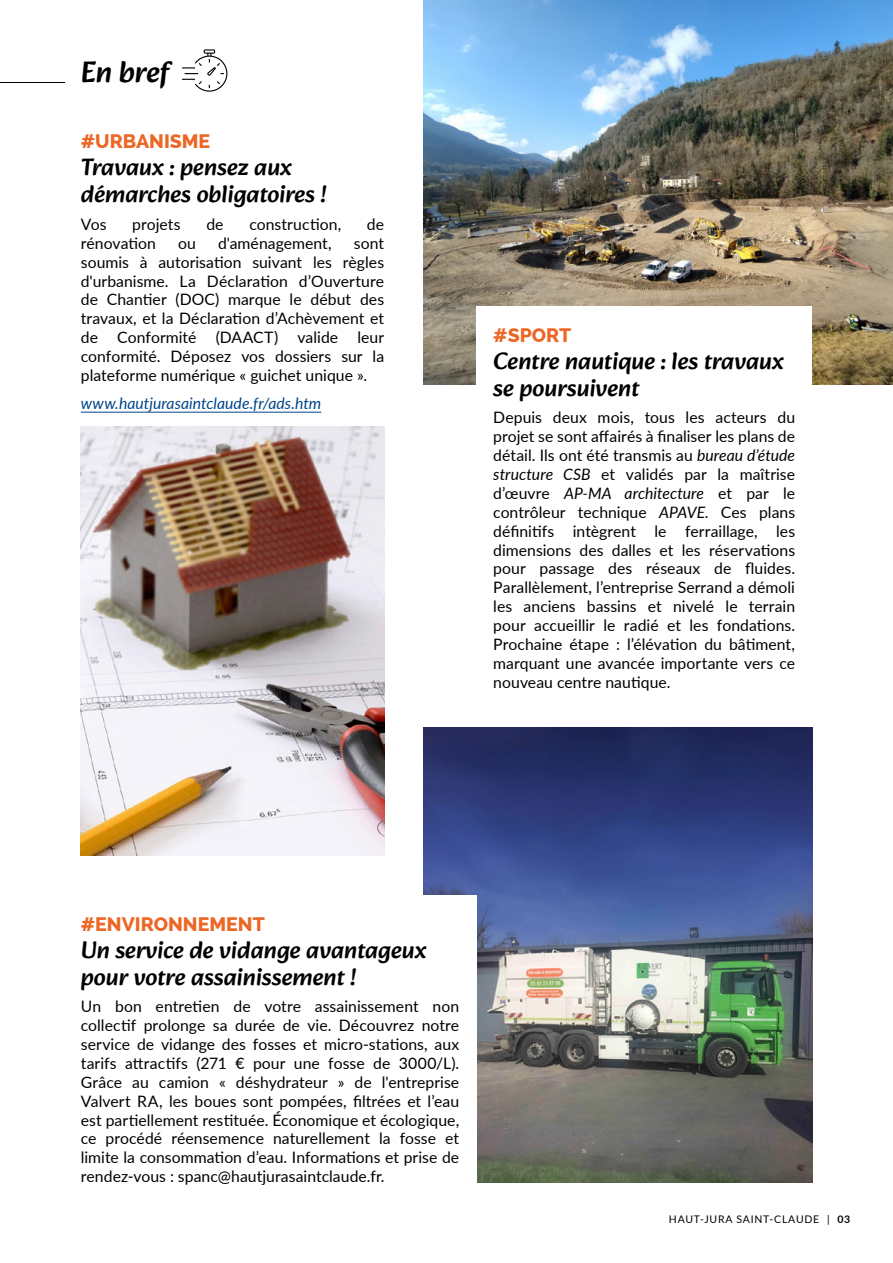
<style>
.page{position:relative;width:893px;height:1263px;background:#fff}
.page>*{position:absolute;margin:0;border:0;box-sizing:border-box;transform-origin:0 0}
.t1{font:500 30px "Alkatra";color:#000}
.t2{font:500 24px/27px "Alkatra";color:#000}
.t3{font:800 19.5px "Raleway";color:#ec6725}
.t4{font:15.75px/18.9px "Lato";letter-spacing:.005em;color:#000;text-align:justify}
.t5{font:italic 15.75px "Lato";color:#048}
.t6{font:10.5px "Lato";letter-spacing:.075em;color:#000}
.s1{font-style:italic}
.s2{font-weight:700}
</style>
<div class="page">
<hr style="left:0;top:82px;width:64px;height:1px;background:#000">
<svg style="left:182px;top:49px;width:45px;height:43px"></svg>
<img style="left:424px;top:0;width:469px;height:384px">
<div style="left:476px;top:306px;width:336px;height:399px;background:#fff"></div>
<img style="left:423px;top:727px;width:389px;height:455px">
<div style="left:81px;top:895px;width:395px;height:325px;background:#fff"></div>
<hr style="left:81px;top:412px;width:240px;height:1px;background:#048">
<img style="left:81px;top:426px;width:303px;height:429px">
<h1 class="t1" style="left:81px;top:54px;width:90px">En bref</h1>
<p class="t3" style="left:81px;top:131px;width:131px">#URBANISME</p>
<h2 class="t2" style="left:81px;top:154px;width:247px">Travaux : pensez aux démarches obligatoires !</h2>
<p class="t4" style="left:81px;top:214px;width:27px">Vos</p>
<p class="t4" style="left:132px;top:214px;width:50px">projets</p>
<p class="t4" style="left:206px;top:214px;width:19px">de</p>
<p class="t4" style="left:249px;top:214px;width:93px">construction,</p>
<p class="t4" style="left:367px;top:214px;width:19px">de</p>
<p class="t4" style="left:81px;top:233px;width:77px">rénovation</p>
<p class="t4" style="left:178px;top:233px;width:19px">ou</p>
<p class="t4" style="left:218px;top:233px;width:115px">d'aménagement,</p>
<p class="t4" style="left:81px;top:233px;width:305px;text-indent:273px">sont soumis à autorisation suivant les règles d'urbanisme. La Déclaration d’Ouverture de Chantier (DOC) marque le début des travaux, et la Déclaration d’Achèvement et de Conformité (DAACT) valide leur conformité. Déposez vos dossiers sur la plateforme numérique « guichet unique ».</p>
<p class="t5" style="left:81px;top:391px;width:242px">www.hautjurasaintclaude.fr/ads.htm</p>
<p class="t3" style="left:493px;top:324px;width:79px">#SPORT</p>
<h2 class="t2" style="left:493px;top:347px;width:292px">Centre nautique : les travaux se poursuivent</h2>
<p class="t4" style="left:493px;top:407px;width:303px">Depuis deux mois, tous les acteurs du projet se sont affairés à finaliser les plans de détail. Ils ont été transmis au <span class="s1">bureau d’étude structure CSB</span> et validés par la maîtrise d’œuvre <span class="s1">AP-MA architecture</span> et par le contrôleur technique <span class="s1">APAVE</span>. Ces plans définitifs intègrent le ferraillage, les dimensions des dalles et les réservations pour passage des réseaux de fluides.<br>Parallèlement, l’entreprise Serrand a démoli les anciens bassins et nivelé le terrain pour accueillir le radié et les fondations.<br>Prochaine étape : l’élévation du bâtiment, marquant une avancée importante vers ce nouveau centre nautique.</p>
<p class="t3" style="left:81px;top:913px;width:186px">#ENVIRONNEMENT</p>
<h2 class="t2" style="left:81px;top:936px;width:347px">Un service de vidange avantageux pour votre assainissement !</h2>
<p class="t4" style="left:81px;top:996px;width:380px">Un bon entretien de votre assainissement non collectif prolonge sa durée de vie. Découvrez notre service de vidange des fosses et micro-stations, aux tarifs attractifs (271 € pour une fosse de 3000/L).<br>Grâce au camion « déshydrateur » de l'entreprise Valvert RA, les boues sont pompées, filtrées et l’eau est partiellement restituée. Économique et écologique, ce procédé réensemence naturellement la fosse et limite la consommation d’eau. Informations et prise de rendez-vous : spanc@hautjurasaintclaude.fr.</p>
<p class="t6" style="left:669px;top:1211px;width:183px">HAUT-JURA SAINT-CLAUDE | <span class="s2">03</span></p>
</div>
